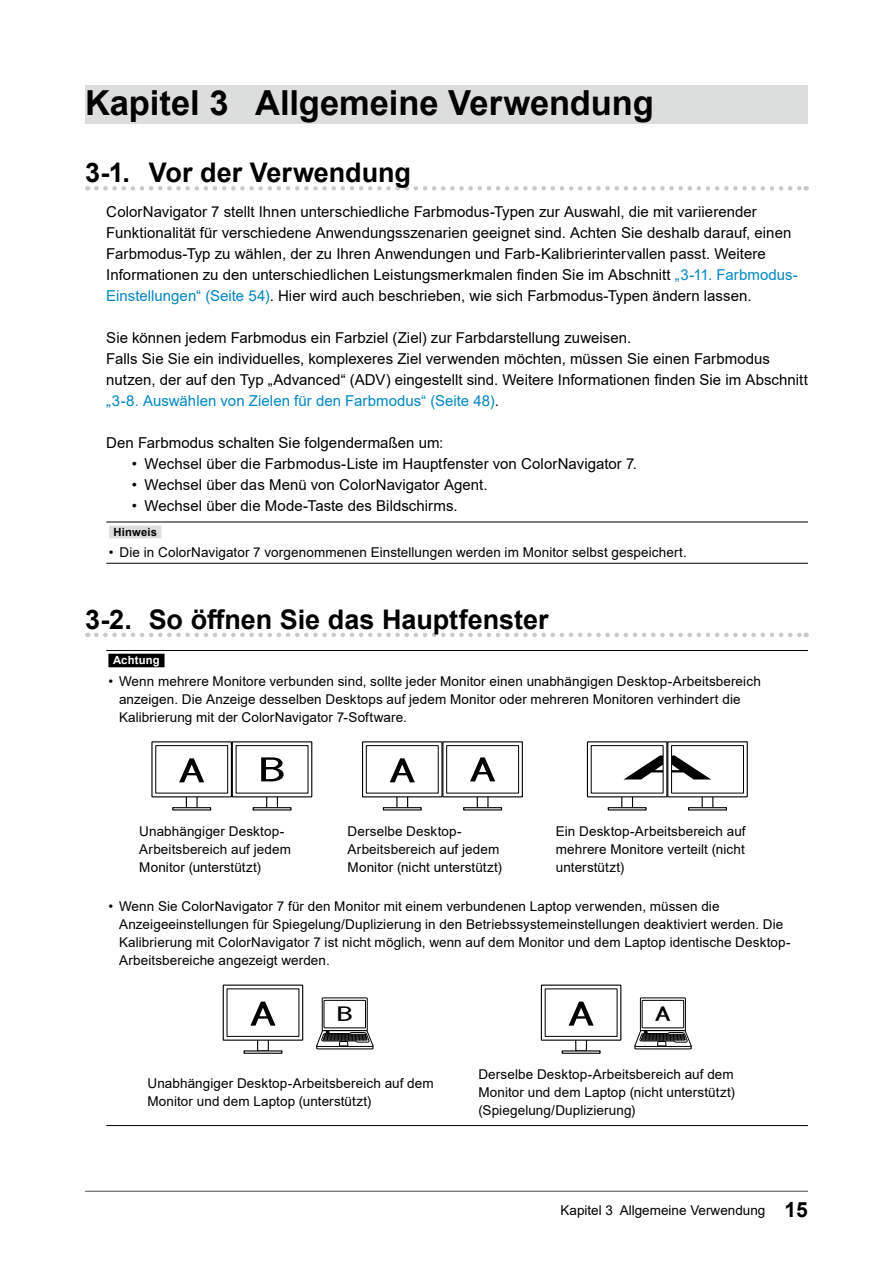
<style>
.page{position:relative;width:893px;height:1263px;background:#fff}
.page>*{position:absolute;margin:0;border:0;box-sizing:border-box;transform-origin:0 0}
.t1{font:700 34.5px "Arial";letter-spacing:-.005em;color:#000}
.t2{font:31.5px "MS Gothic";color:#000;scale:1.7 1}
.t3{font:31.5px "MS Gothic";color:#000;scale:5.94 1}
.t4{font:700 27px "Arial";color:#000}
.t5{font:18.9px "MS Gothic";color:#000;scale:1.7 1}
.t6{font:15px/21px "Arial";letter-spacing:.005em;color:#000}
.t7{font:13.5px/18px "Arial";letter-spacing:.005em;color:#000}
.t8{font:700 11.25px "Arial";letter-spacing:.015em;color:#000}
.t9{font:700 11.25px "Arial";letter-spacing:.02em;color:#fff}
.s1{color:#0087c3}
.s2{font-weight:700;font-size:21px}
</style>
<div class="page">
<hr style="left:85px;top:1191px;width:723px;height:1px;background:#595757">
<div style="left:85px;top:85px;width:723px;height:39px;background:#dcdddd"></div>
<svg style="left:96px;top:186px;width:711px;height:5px"></svg>
<svg style="left:96px;top:633px;width:711px;height:4px"></svg>
<hr style="left:106px;top:522px;width:702px;height:1px;background:#000">
<hr style="left:106px;top:563px;width:702px;height:1px;background:#000">
<div style="left:109px;top:526px;width:52px;height:12px;background:#dcdddd"></div>
<hr style="left:106px;top:650px;width:702px;height:1px;background:#000">
<hr style="left:106px;top:1125px;width:702px;height:1px;background:#000">
<div style="left:108px;top:654px;width:57px;height:13px;background:#000"></div>
<div style="left:186px;top:792px;width:12px;height:16px;border:1px solid #000"></div>
<div style="left:172px;top:807px;width:39px;height:3px;border:1px solid #000"></div>
<div style="left:152px;top:742px;width:79px;height:55px;background:#fff"></div>
<div style="left:151px;top:741px;width:81px;height:56px;border:1px solid #000"></div>
<div style="left:155px;top:745px;width:73px;height:48px;border:1px solid #000"></div>
<div style="left:266px;top:792px;width:12px;height:16px;border:1px solid #000"></div>
<div style="left:253px;top:807px;width:39px;height:3px;border:1px solid #000"></div>
<div style="left:232px;top:742px;width:80px;height:55px;background:#fff"></div>
<div style="left:232px;top:741px;width:80px;height:56px;border:1px solid #000"></div>
<div style="left:236px;top:745px;width:72px;height:48px;border:1px solid #000"></div>
<div style="left:396px;top:792px;width:12px;height:16px;border:1px solid #000"></div>
<div style="left:383px;top:807px;width:39px;height:3px;border:1px solid #000"></div>
<div style="left:363px;top:742px;width:79px;height:55px;background:#fff"></div>
<div style="left:362px;top:741px;width:81px;height:56px;border:1px solid #000"></div>
<div style="left:366px;top:745px;width:73px;height:48px;border:1px solid #000"></div>
<div style="left:477px;top:792px;width:11px;height:16px;border:1px solid #000"></div>
<div style="left:463px;top:807px;width:39px;height:3px;border:1px solid #000"></div>
<div style="left:443px;top:742px;width:79px;height:55px;background:#fff"></div>
<div style="left:442px;top:741px;width:81px;height:56px;border:1px solid #000"></div>
<div style="left:446px;top:745px;width:73px;height:48px;border:1px solid #000"></div>
<div style="left:688px;top:807px;width:39px;height:3px;border:1px solid #000"></div>
<svg style="left:685px;top:793px;width:45px;height:1px"></svg>
<div style="left:621px;top:792px;width:12px;height:16px;border:1px solid #000"></div>
<div style="left:608px;top:807px;width:39px;height:3px;border:1px solid #000"></div>
<svg style="left:604px;top:793px;width:46px;height:2px"></svg>
<div style="left:667px;top:741px;width:81px;height:56px;border:1px solid #000"></div>
<div style="left:671px;top:745px;width:73px;height:48px;border:1px solid #000"></div>
<div style="left:587px;top:741px;width:80px;height:56px;border:1px solid #000"></div>
<div style="left:591px;top:745px;width:72px;height:48px;border:1px solid #000"></div>
<div style="left:257px;top:1035px;width:12px;height:16px;border:1px solid #000"></div>
<div style="left:243px;top:1050px;width:39px;height:4px;border:1px solid #000"></div>
<div style="left:223px;top:985px;width:80px;height:55px;background:#fff"></div>
<div style="left:223px;top:984px;width:80px;height:57px;border:1px solid #000"></div>
<div style="left:227px;top:988px;width:72px;height:49px;border:1px solid #000"></div>
<div style="left:322px;top:997px;width:46px;height:34px;border:1px solid #000"></div>
<div style="left:324px;top:1000px;width:42px;height:28px;border:1px solid #000"></div>
<svg style="left:316px;top:1030px;width:58px;height:20px"></svg>
<div style="left:339px;top:1041px;width:9px;height:5px;border:1px solid #000"></div>
<div style="left:575px;top:1035px;width:12px;height:16px;border:1px solid #000"></div>
<div style="left:562px;top:1050px;width:39px;height:4px;border:1px solid #000"></div>
<div style="left:541px;top:985px;width:80px;height:55px;background:#fff"></div>
<div style="left:541px;top:984px;width:80px;height:57px;border:1px solid #000"></div>
<div style="left:545px;top:988px;width:72px;height:49px;border:1px solid #000"></div>
<div style="left:640px;top:997px;width:46px;height:34px;border:1px solid #000"></div>
<div style="left:642px;top:1000px;width:42px;height:28px;border:1px solid #000"></div>
<svg style="left:634px;top:1030px;width:58px;height:20px"></svg>
<div style="left:657px;top:1041px;width:9px;height:5px;border:1px solid #000"></div>
<h1 class="t1" style="left:85px;top:78px;width:570px">Kapitel 3 Allgemeine Verwendung</h1>
<h3 class="t4" style="left:85px;top:154px;width:327px">3-1. Vor der Verwendung</h3>
<p class="t6" style="left:106px;top:201px;width:693px">ColorNavigator 7 stellt Ihnen unterschiedliche Farbmodus-Typen zur Auswahl, die mit variierender Funktionalität für verschiedene Anwendungsszenarien geeignet sind. Achten Sie deshalb darauf, einen Farbmodus-Typ zu wählen, der zu Ihren Anwendungen und Farb-Kalibrierintervallen passt. Weitere Informationen zu den unterschiedlichen Leistungsmerkmalen finden Sie im Abschnitt <span class="s1">„3-11. Farbmodus-Einstellungen“ (Seite 54)</span>. Hier wird auch beschrieben, wie sich Farbmodus-Typen ändern lassen.</p>
<p class="t6" style="left:106px;top:327px;width:703px">Sie können jedem Farbmodus ein Farbziel (Ziel) zur Farbdarstellung zuweisen.<br>Falls Sie Sie ein individuelles, komplexeres Ziel verwenden möchten, müssen Sie einen Farbmodus nutzen, der auf den Typ „Advanced“ (ADV) eingestellt sind. Weitere Informationen finden Sie im Abschnitt <span class="s1">„3-8. Auswählen von Zielen für den Farbmodus“ (Seite 48)</span>.</p>
<p class="t6" style="left:106px;top:432px;width:339px">Den Farbmodus schalten Sie folgendermaßen um:</p>
<p class="t6" style="left:132px;top:453px;width:507px">• Wechsel über die Farbmodus-Liste im Hauptfenster von ColorNavigator 7.</p>
<p class="t6" style="left:132px;top:474px;width:357px">• Wechsel über das Menü von ColorNavigator Agent.</p>
<p class="t6" style="left:132px;top:495px;width:327px">• Wechsel über die Mode-Taste des Bildschirms.</p>
<p class="t8" style="left:113px;top:524px;width:45px">Hinweis</p>
<p class="t7" style="left:109px;top:543px;width:580px">• Die in ColorNavigator 7 vorgenommenen Einstellungen werden im Monitor selbst gespeichert.</p>
<h3 class="t4" style="left:85px;top:600px;width:465px">3-2. So öffnen Sie das Hauptfenster</h3>
<p class="t9" style="left:113px;top:652px;width:48px">Achtung</p>
<p class="t7" style="left:119px;top:672px;width:643px;text-indent:-11px">• Wenn mehrere Monitore verbunden sind, sollte jeder Monitor einen unabhängigen Desktop-Arbeitsbereich anzeigen. Die Anzeige desselben Desktops auf jedem Monitor oder mehreren Monitoren verhindert die<br>Kalibrierung mit der ColorNavigator 7-Software.</p>
<h2 class="t2" style="left:178px;top:755px;width:17px">A</h2>
<h2 class="t2" style="left:259px;top:755px;width:17px">B</h2>
<h2 class="t2" style="left:389px;top:755px;width:17px">A</h2>
<h2 class="t2" style="left:469px;top:755px;width:17px">A</h2>
<h2 class="t3" style="left:621px;top:753px;width:17px">A</h2>
<p class="t7" style="left:139px;top:822px;width:153px">Unabhängiger Desktop-<br>Arbeitsbereich auf jedem<br>Monitor (unterstützt)</p>
<p class="t7" style="left:348px;top:822px;width:156px">Derselbe Desktop-<br>Arbeitsbereich auf jedem<br>Monitor (nicht unterstützt)</p>
<p class="t7" style="left:556px;top:822px;width:191px;text-align:justify">Ein Desktop-Arbeitsbereich auf mehrere Monitore verteilt (nicht unterstützt)</p>
<p class="t7" style="left:119px;top:897px;width:673px;text-indent:-11px">• Wenn Sie ColorNavigator 7 für den Monitor mit einem verbundenen Laptop verwenden, müssen die Anzeigeeinstellungen für Spiegelung/Duplizierung in den Betriebssystemeinstellungen deaktiviert werden. Die Kalibrierung mit ColorNavigator 7 ist nicht möglich, wenn auf dem Monitor und dem Laptop identische Desktop-Arbeitsbereiche angezeigt werden.</p>
<h2 class="t2" style="left:250px;top:999px;width:17px">A</h2>
<h3 class="t5" style="left:337px;top:1005px;width:11px">B</h3>
<h2 class="t2" style="left:568px;top:999px;width:17px">A</h2>
<h3 class="t5" style="left:655px;top:1005px;width:11px">A</h3>
<p class="t7" style="left:147px;top:1074px;width:288px">Unabhängiger Desktop-Arbeitsbereich auf dem<br>Monitor und dem Laptop (unterstützt)</p>
<p class="t7" style="left:478px;top:1065px;width:258px;text-align:justify">Derselbe Desktop-Arbeitsbereich auf dem Monitor und dem Laptop (nicht unterstützt) (Spiegelung/Duplizierung)</p>
<p class="t7" style="left:560px;top:1201px;width:249px">Kapitel 3 Allgemeine Verwendung <span class="s2">15</span></p>
</div>
